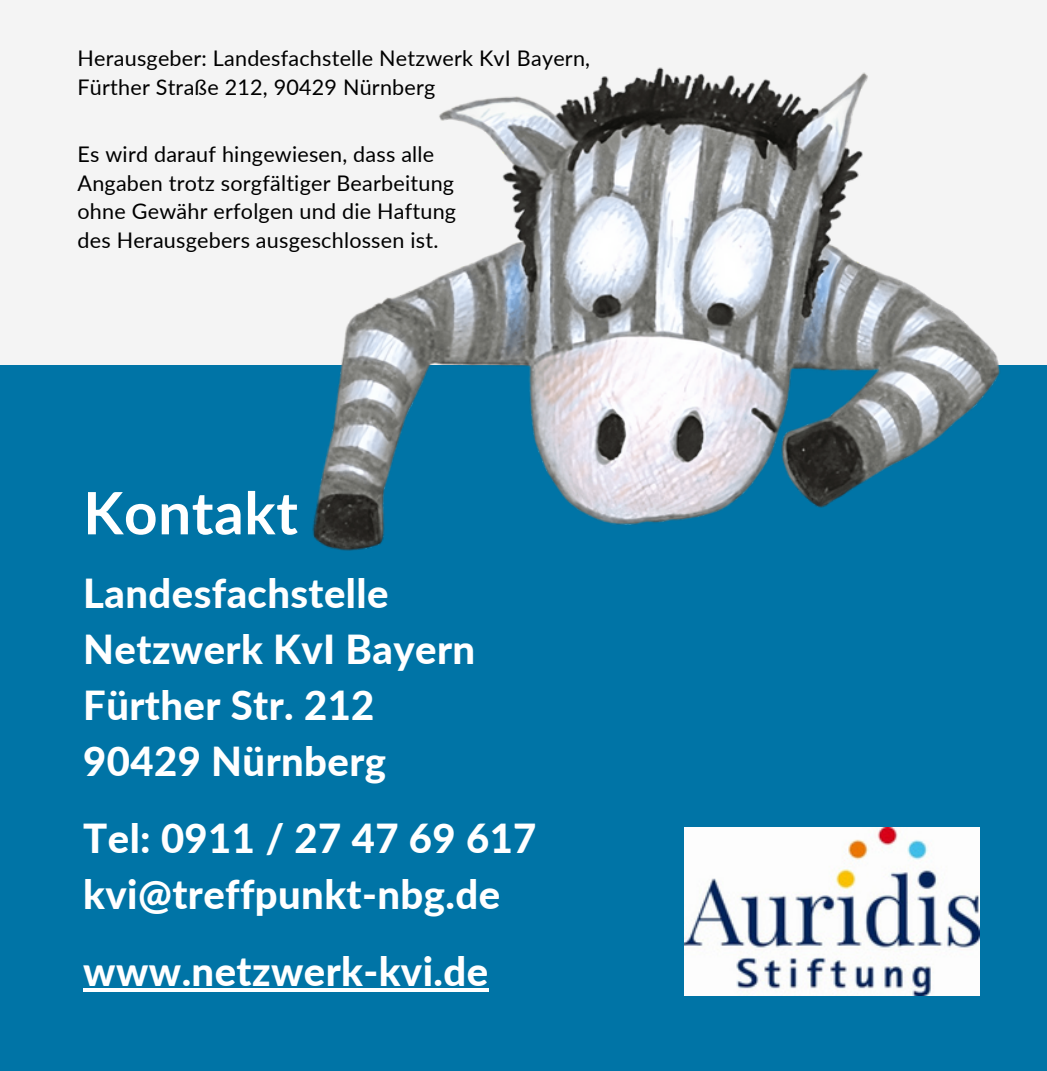
<style>
.page{position:relative;width:1047px;height:1071px;background:#fff}
.page>*{position:absolute;margin:0;border:0;box-sizing:border-box;transform-origin:0 0}
.t1{font:700 58.5px "Lato";letter-spacing:.01em;color:#fff}
.t2{font:800 39.9px "Lato";letter-spacing:.01em;color:#fff}
.t3{font:21.6px/28.8px "Lato";letter-spacing:.01em;color:#000}
</style>
<div class="page">
<div style="left:0;top:0;width:1046px;height:1071px;background:#f4f4f4"></div>
<div style="left:0;top:365px;width:1046px;height:706px;background:#0074a6"></div>
<hr style="left:83px;top:988px;width:405px;height:4px;background:#fff">
<img style="left:312px;top:67px;width:688px;height:484px">
<img style="left:684px;top:827px;width:294px;height:169px">
<p class="t3" style="left:77px;top:43px;width:514px">Herausgeber: Landesfachstelle Netzwerk KvI Bayern,</p>
<p class="t3" style="left:77px;top:72px;width:359px">Fürther Straße 212, 90429 Nürnberg</p>
<p class="t3" style="left:77px;top:139px;width:380px">Es wird darauf hingewiesen, dass alle Angaben trotz sorgfältiger Bearbeitung ohne Gewähr erfolgen und die Haftung des Herausgebers ausgeschlossen ist.</p>
<p class="t1" style="left:83px;top:477px;width:216px">Kontakt</p>
<p class="t2" style="left:83px;top:569px;width:307px">Landesfachstelle</p>
<p class="t2" style="left:83px;top:625px;width:393px">Netzwerk KvI Bayern</p>
<p class="t2" style="left:83px;top:681px;width:293px">Fürther Str. 212</p>
<p class="t2" style="left:83px;top:736px;width:304px">90429 Nürnberg</p>
<p class="t2" style="left:83px;top:814px;width:454px">Tel: 0911 / 27 47 69 617</p>
<p class="t2" style="left:83px;top:870px;width:418px">kvi@treffpunkt-nbg.de</p>
<p class="t2" style="left:83px;top:947px;width:406px">www.netzwerk-kvi.de</p>
</div>
